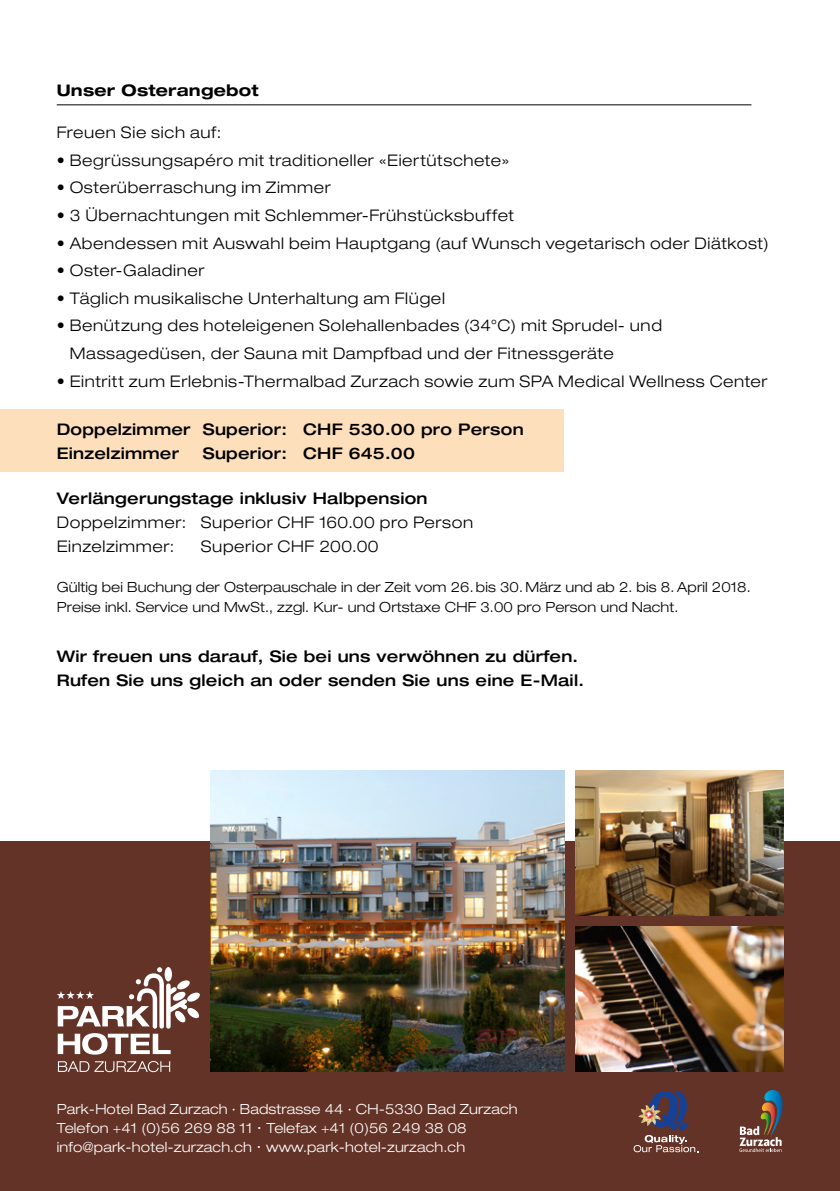
<style>
.page{position:relative;width:840px;height:1191px;background:#fff}
.page>*{position:absolute;margin:0;border:0;box-sizing:border-box;transform-origin:0 0}
.GT{font:300 expanded 16px/27.6px "Helvetica Neue LT";letter-spacing:.04em;color:#000}
.GT-FETT{font:500 expanded 16px/24px "Helvetica Neue LT";letter-spacing:.015em;color:#000}
.GT_HF_Linie{font:700 expanded 16px "Helvetica Neue LT";letter-spacing:.015em;color:#000}
.GT_KLEIN{font:300 expanded 14px/19.6px "Helvetica Neue LT";letter-spacing:.01em;color:#000}
.GT_KLEIN-2{font:300 expanded 14px "Helvetica Neue LT";letter-spacing:.01em;color:#fff}
.s1{font-size:16px}
</style>
<div class="page">
<div style="left:0;top:410px;width:563px;height:62px;background:#fddfbc"></div>
<hr style="left:57px;top:104px;width:694px;height:1px;background:#000">
<div style="left:0;top:841px;width:839px;height:350px;background:#643327"></div>
<img style="left:575px;top:926px;width:207px;height:146px">
<img style="left:210px;top:770px;width:354px;height:302px">
<svg style="left:739px;top:1090px;width:43px;height:62px"></svg>
<svg style="left:633px;top:1091px;width:63px;height:61px"></svg>
<img style="left:575px;top:770px;width:207px;height:146px">
<svg style="left:58px;top:1061px;width:112px;height:11px"></svg>
<svg style="left:57px;top:967px;width:143px;height:87px"></svg>
<p class="GT_HF_Linie" style="left:57px;top:80px;width:203px">Unser Osterangebot</p>
<p class="GT" style="left:57px;top:118px;width:166px">Freuen Sie sich auf:</p>
<p class="GT" style="left:57px;top:146px;width:454px">• Begrüssungsapéro mit traditioneller «Eiertütschete»</p>
<p class="GT" style="left:57px;top:174px;width:275px">• Osterüberraschung im Zimmer</p>
<p class="GT" style="left:57px;top:201px;width:458px">• 3 Übernachtungen mit Schlemmer-Frühstücksbuffet</p>
<p class="GT" style="left:57px;top:229px;width:713px">• Abendessen mit Auswahl beim Hauptgang (auf Wunsch vegetarisch oder Diätkost)</p>
<p class="GT" style="left:57px;top:256px;width:149px">• Oster-Galadiner</p>
<p class="GT" style="left:57px;top:284px;width:389px">• Täglich musikalische Unterhaltung am Flügel</p>
<p class="GT" style="left:70px;top:312px;width:593px;text-indent:-13px">• Benützung des hoteleigenen Solehallenbades (34°C) mit Sprudel- und<br>Massagedüsen, der Sauna mit Dampfbad und der Fitnessgeräte</p>
<p class="GT" style="left:57px;top:367px;width:712px">• Eintritt zum Erlebnis-Thermalbad Zurzach sowie zum SPA Medical Wellness Center</p>
<p class="GT-FETT" style="left:57px;top:416px;width:468px">Doppelzimmer Superior: CHF 530.00 pro Person</p>
<p class="GT-FETT" style="left:57px;top:440px;width:124px">Einzelzimmer</p>
<p class="GT-FETT" style="left:203px;top:440px;width:213px">Superior: CHF 645.00</p>
<p class="GT-FETT" style="left:57px;top:486px;width:372px">Verlängerungstage inklusiv Halbpension</p>
<p class="GT" style="left:57px;top:508px;width:417px">Doppelzimmer: Superior CHF 160.00 pro Person</p>
<p class="GT" style="left:57px;top:532px;width:119px">Einzelzimmer:</p>
<p class="GT" style="left:201px;top:532px;width:179px">Superior CHF 200.00</p>
<p class="GT_KLEIN" style="left:57px;top:577px;width:695px">Gültig bei Buchung der Osterpauschale in der Zeit vom 26. bis 30. März und ab 2. bis 8. April 2018.<br>Preise inkl. Service und MwSt., zzgl. Kur- und Ortstaxe CHF 3.00 pro Person und Nacht.</p>
<p class="GT-FETT" style="left:57px;top:644px;width:528px">Wir freuen uns darauf, Sie bei uns verwöhnen zu dürfen.<br>Rufen Sie uns gleich an oder senden Sie uns eine E-Mail.</p>
<p class="GT_KLEIN-2" style="left:57px;top:1100px;width:462px">Park-Hotel Bad Zurzach · Badstrasse 44 · CH-5330 Bad Zurzach</p>
<p class="GT_KLEIN-2" style="left:57px;top:1119px;width:411px">Telefon +41 (0)56 269 88 11 <span class="s1">·</span> Telefax +41 (0)56 249 38 08</p>
<p class="GT_KLEIN-2" style="left:57px;top:1139px;width:409px">info@park-hotel-zurzach.ch <span class="s1">·</span> www.park-hotel-zurzach.ch</p>
</div>
